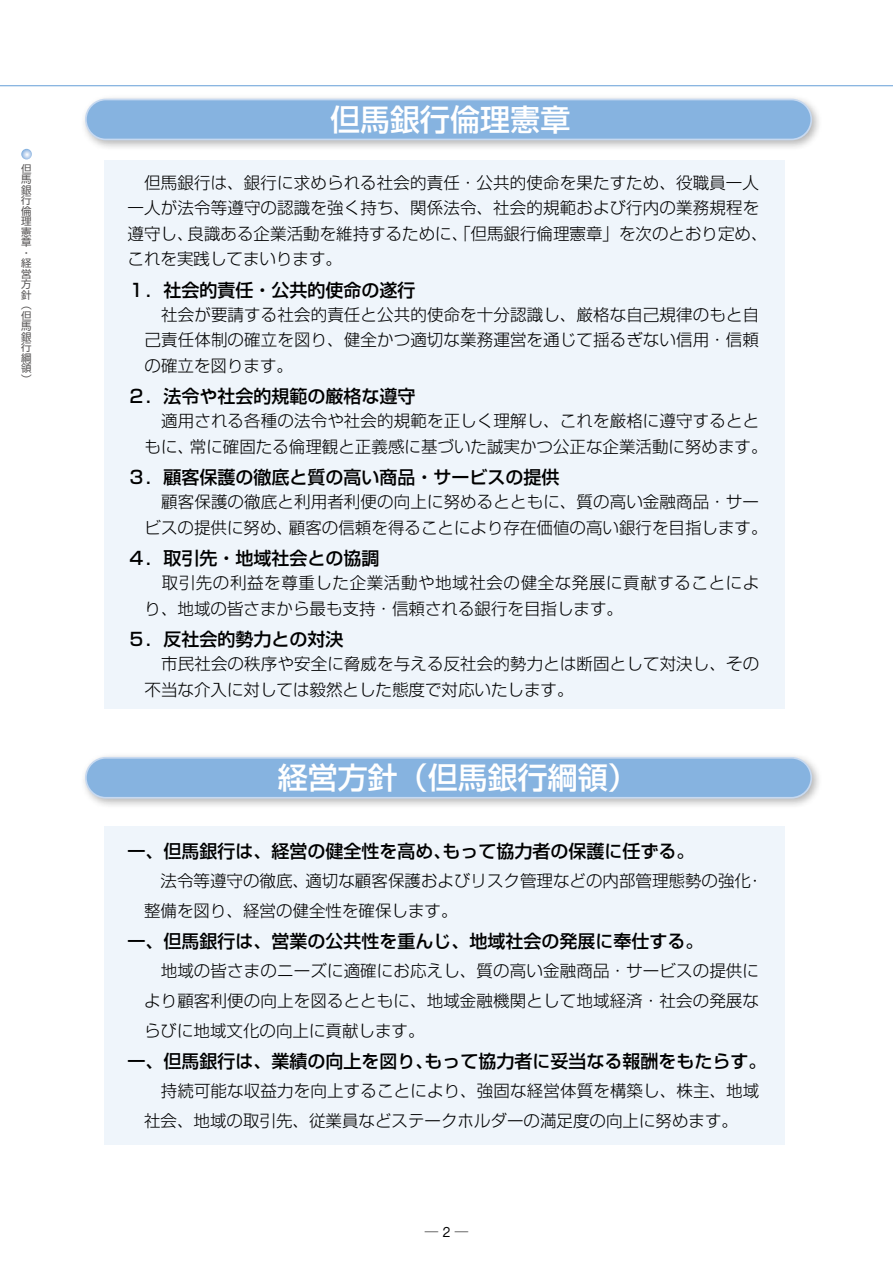
<style>
.page{position:relative;width:893px;height:1263px;background:#fff}
.page>*{position:absolute;margin:0;border:0;box-sizing:border-box;transform-origin:0 0}
.t1{font:500 30px "Shin Go Pro";color:#fff}
.t2{font:500 18px "Shin Go Pro";color:#000}
.t3{font:300 16.5px/25.5px "Shin Go Pro";letter-spacing:.005em;color:#000}
.t4{font:300 16.5px/25.5px "Shin Go Pro";letter-spacing:.035em;color:#000}
.t5{font:500 13.5px "Gothic BBB Pro";color:#000}
.t6{font:10.5px/10.5px "Shin Go Pro";color:#595757}
</style>
<div class="page">
<svg style="left:21px;top:149px;width:11px;height:10px"></svg>
<hr style="left:0;top:85px;width:893px;height:1px;background:#86b3e0">
<div style="left:104px;top:826px;width:680px;height:319px;background:#eff5fb"></div>
<div style="left:104px;top:161px;width:680px;height:548px;background:#eff5fb"></div>
<div style="left:80px;top:94px;width:743px;height:58px;background:#000;opacity:.3"></div>
<div style="left:86px;top:99px;width:725px;height:40px;background:#86b3e0;border-radius:20px"></div>
<div style="left:85px;top:99px;width:727px;height:41px;border:2px solid #c7d9f0;border-radius:20px"></div>
<div style="left:80px;top:752px;width:743px;height:58px;background:#000;opacity:.3"></div>
<div style="left:86px;top:758px;width:725px;height:40px;background:#86b3e0;border-radius:20px"></div>
<div style="left:85px;top:757px;width:727px;height:42px;border:2px solid #c7d9f0;border-radius:20px"></div>
<p class="t6" style="left:21px;top:162px;width:12px">但馬銀行倫理憲章・経営方針（但馬銀行綱領）</p>
<h1 class="t1" style="left:330px;top:95px;width:242px">但馬銀行倫理憲章</h1>
<p class="t3" style="left:128px;top:168px;width:641px">　但馬銀行は、銀行に求められる社会的責任・公共的使命を果たすため、役職員一人一人が法令等遵守の認識を強く持ち、関係法令、社会的規範および行内の業務規程を遵守し、良識ある企業活動を維持するために、「但馬銀行倫理憲章」を次のとおり定め、これを実践してまいります。</p>
<p class="t2" style="left:128px;top:275px;width:290px">１．社会的責任・公共的使命の遂行</p>
<p class="t3" style="left:145px;top:300px;width:616px;text-align:justify">　社会が要請する社会的責任と公共的使命を十分認識し、厳格な自己規律のもと自己責任体制の確立を図り、健全かつ適切な業務運営を通じて揺るぎない信用・信頼の確立を図ります。</p>
<p class="t2" style="left:128px;top:382px;width:290px">２．法令や社会的規範の厳格な遵守</p>
<p class="t3" style="left:145px;top:406px;width:624px">　適用される各種の法令や社会的規範を正しく理解し、これを厳格に遵守するとともに、常に確固たる倫理観と正義感に基づいた誠実かつ公正な企業活動に努めます。</p>
<p class="t2" style="left:128px;top:463px;width:434px">３．顧客保護の徹底と質の高い商品・サービスの提供</p>
<p class="t3" style="left:145px;top:487px;width:624px">　顧客保護の徹底と利用者利便の向上に努めるとともに、質の高い金融商品・サービスの提供に努め、顧客の信頼を得ることにより存在価値の高い銀行を目指します。</p>
<p class="t2" style="left:128px;top:544px;width:254px">４．取引先・地域社会との協調</p>
<p class="t4" style="left:145px;top:568px;width:616px">　取引先の利益を尊重した企業活動や地域社会の健全な発展に貢献することにより、地域の皆さまから最も支持・信頼される銀行を目指します。</p>
<p class="t2" style="left:128px;top:625px;width:218px">５．反社会的勢力との対決</p>
<p class="t3" style="left:145px;top:649px;width:616px">　市民社会の秩序や安全に脅威を与える反社会的勢力とは断固として対決し、その不当な介入に対しては毅然とした態度で対応いたします。</p>
<h1 class="t1" style="left:278px;top:753px;width:362px">経営方針（但馬銀行綱領）</h1>
<p class="t2" style="left:128px;top:836px;width:569px">一、但馬銀行は、経営の健全性を高め、もって協力者の保護に任ずる。</p>
<p class="t3" style="left:144px;top:863px;width:621px;line-height:30px">　法令等遵守の徹底、適切な顧客保護およびリスク管理などの内部管理態勢の強化・整備を図り、経営の健全性を確保します。</p>
<p class="t2" style="left:128px;top:926px;width:578px">一、但馬銀行は、営業の公共性を重んじ、地域社会の発展に奉仕する。</p>
<p class="t3" style="left:144px;top:953px;width:616px;line-height:30px;text-align:justify">　地域の皆さまのニーズに適確にお応えし、質の高い金融商品・サービスの提供により顧客利便の向上を図るとともに、地域金融機関として地域経済・社会の発展ならびに地域文化の向上に貢献します。</p>
<p class="t2" style="left:128px;top:1046px;width:641px">一、但馬銀行は、業績の向上を図り、もって協力者に妥当なる報酬をもたらす。</p>
<p class="t3" style="left:144px;top:1073px;width:617px;line-height:30px">　持続可能な収益力を向上することにより、強固な経営体質を構築し、株主、地域社会、地域の取引先、従業員などステークホルダーの満足度の向上に努めます。</p>
<p class="t5" style="left:425px;top:1221px;width:45px">─ 2 ─</p>
</div>
